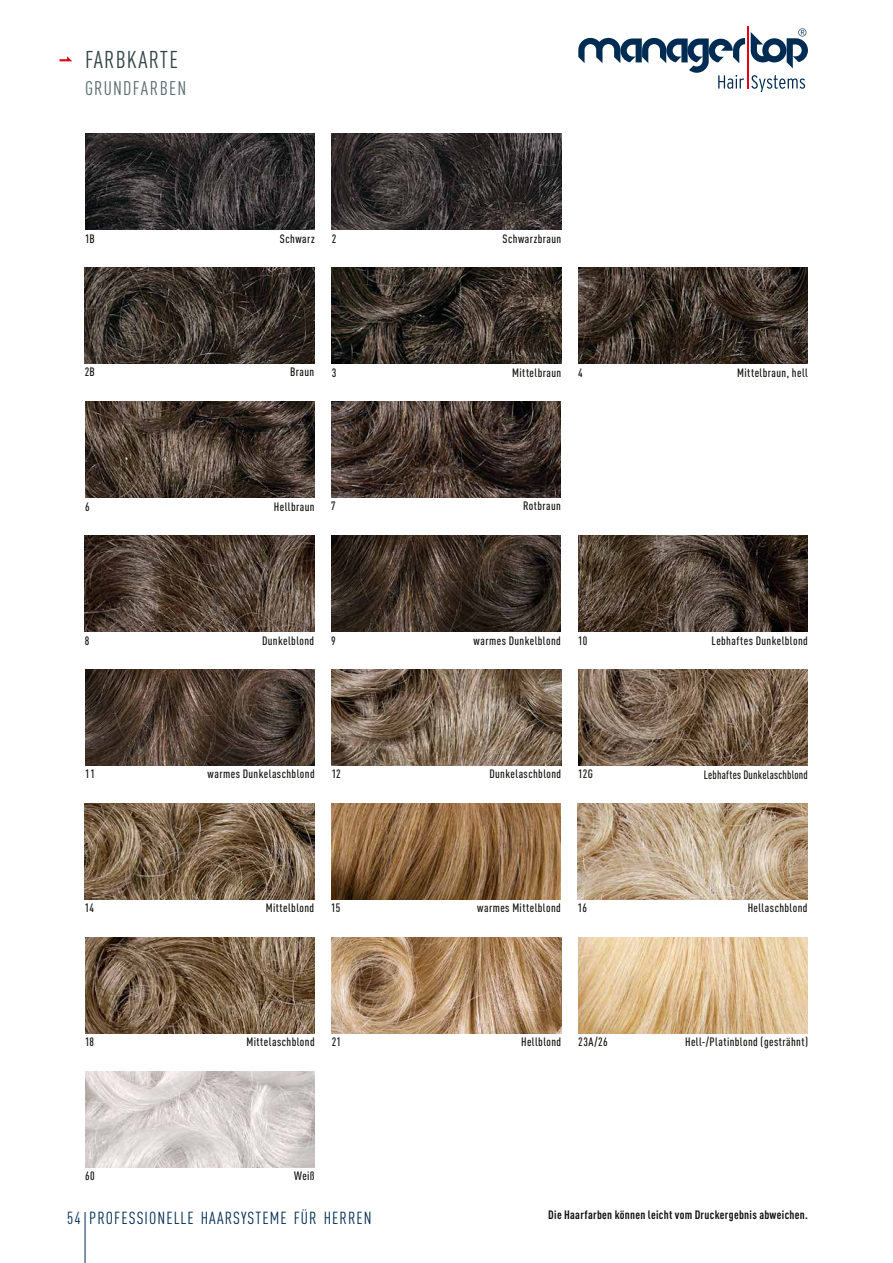
<style>
.page{position:relative;width:893px;height:1263px;background:#fff}
.page>*{position:absolute;margin:0;border:0;box-sizing:border-box;transform-origin:0 0}
.t1{font:24px "DIN Cond DIN Cond";letter-spacing:.05em;color:#334448}
.t2{font:19.5px "DIN Cond DIN Cond";letter-spacing:.065em;color:#58696f}
.t3{font:17.25px "DIN Cond DIN Cond";letter-spacing:.06em;color:#002c53}
.t4{font:500 12px "DIN Cond DIN Cond";letter-spacing:.035em;color:#12120d}
.t5{font:700 12px "DIN Cond DIN Cond";letter-spacing:.025em;color:#12120d}
.t6{font:500 12px "DIN Cond DIN Cond";letter-spacing:.035em;color:#12120d;scale:.93 1}
</style>
<div class="page">
<img style="left:85px;top:134px;width:230px;height:96px">
<img style="left:85px;top:268px;width:229px;height:95px">
<img style="left:332px;top:134px;width:229px;height:96px">
<img style="left:578px;top:268px;width:230px;height:96px">
<img style="left:332px;top:268px;width:229px;height:96px">
<img style="left:85px;top:402px;width:230px;height:95px">
<img style="left:578px;top:804px;width:229px;height:95px">
<img style="left:332px;top:938px;width:229px;height:95px">
<img style="left:331px;top:804px;width:230px;height:95px">
<img style="left:578px;top:938px;width:230px;height:95px">
<img style="left:85px;top:938px;width:230px;height:95px">
<img style="left:85px;top:1071px;width:230px;height:96px">
<img style="left:85px;top:804px;width:229px;height:95px">
<img style="left:578px;top:670px;width:230px;height:95px">
<img style="left:332px;top:670px;width:229px;height:95px">
<img style="left:85px;top:670px;width:230px;height:95px">
<img style="left:331px;top:536px;width:230px;height:95px">
<img style="left:578px;top:536px;width:230px;height:95px">
<img style="left:85px;top:536px;width:229px;height:95px">
<img style="left:331px;top:402px;width:230px;height:95px">
<hr style="left:85px;top:1212px;width:1px;height:51px;background:#002c53">
<hr style="left:747px;top:26px;width:1px;height:63px;background:#e7000e">
<svg style="left:578px;top:38px;width:167px;height:51px"></svg>
<svg style="left:751px;top:75px;width:54px;height:17px"></svg>
<svg style="left:751px;top:28px;width:57px;height:40px"></svg>
<svg style="left:60px;top:56px;width:12px;height:5px"></svg>
<h1 class="t1" style="left:85px;top:46px;width:95px">FARBKARTE</h1>
<h2 class="t2" style="left:85px;top:77px;width:103px">GRUNDFARBEN</h2>
<p class="t4" style="left:85px;top:231px;width:11px">1B</p>
<p class="t4" style="left:280px;top:231px;width:36px">Schwarz</p>
<p class="t4" style="left:332px;top:231px;width:6px">2</p>
<p class="t4" style="left:503px;top:231px;width:60px">Schwarzbraun</p>
<p class="t4" style="left:85px;top:365px;width:12px">2B</p>
<p class="t4" style="left:290px;top:365px;width:26px">Braun</p>
<p class="t4" style="left:332px;top:365px;width:6px">3</p>
<p class="t4" style="left:512px;top:365px;width:51px">Mittelbraun</p>
<p class="t4" style="left:578px;top:365px;width:6px">4</p>
<p class="t4" style="left:737px;top:365px;width:72px">Mittelbraun, hell</p>
<p class="t4" style="left:85px;top:499px;width:6px">6</p>
<p class="t4" style="left:274px;top:499px;width:42px">Hellbraun</p>
<p class="t4" style="left:331px;top:499px;width:6px">7</p>
<p class="t4" style="left:523px;top:499px;width:39px">Rotbraun</p>
<p class="t4" style="left:85px;top:633px;width:6px">8</p>
<p class="t4" style="left:262px;top:633px;width:54px">Dunkelblond</p>
<p class="t4" style="left:331px;top:633px;width:6px">9</p>
<p class="t4" style="left:474px;top:633px;width:89px">warmes Dunkelblond</p>
<p class="t4" style="left:578px;top:633px;width:11px">10</p>
<p class="t4" style="left:711px;top:633px;width:98px">Lebhaftes Dunkelblond</p>
<p class="t4" style="left:85px;top:767px;width:12px">11</p>
<p class="t4" style="left:208px;top:767px;width:108px">warmes Dunkelaschblond</p>
<p class="t4" style="left:332px;top:767px;width:11px">12</p>
<p class="t4" style="left:489px;top:767px;width:73px">Dunkelaschblond</p>
<p class="t4" style="left:578px;top:767px;width:16px">12G</p>
<p class="t6" style="left:704px;top:767px;width:113px">Lebhaftes Dunkelaschblond</p>
<p class="t4" style="left:85px;top:901px;width:11px">14</p>
<p class="t4" style="left:266px;top:901px;width:50px">Mittelblond</p>
<p class="t4" style="left:331px;top:901px;width:11px">15</p>
<p class="t4" style="left:477px;top:901px;width:85px">warmes Mittelblond</p>
<p class="t4" style="left:578px;top:901px;width:11px">16</p>
<p class="t4" style="left:748px;top:901px;width:61px">Hellaschblond</p>
<p class="t4" style="left:85px;top:1035px;width:11px">18</p>
<p class="t4" style="left:246px;top:1035px;width:70px">Mittelaschblond</p>
<p class="t4" style="left:332px;top:1035px;width:11px">21</p>
<p class="t4" style="left:521px;top:1035px;width:42px">Hellblond</p>
<p class="t4" style="left:578px;top:1035px;width:31px">23A/26</p>
<p class="t4" style="left:685px;top:1035px;width:124px">Hell-/Platinblond (gesträhnt)</p>
<p class="t4" style="left:85px;top:1169px;width:11px">60</p>
<p class="t4" style="left:294px;top:1169px;width:22px">Weiß</p>
<h3 class="t3" style="left:67px;top:1208px;width:306px">54 PROFESSIONELLE HAARSYSTEME FÜR HERREN</h3>
<p class="t5" style="left:548px;top:1207px;width:261px">Die Haarfarben können leicht vom Druckergebnis abweichen.</p>
</div>
